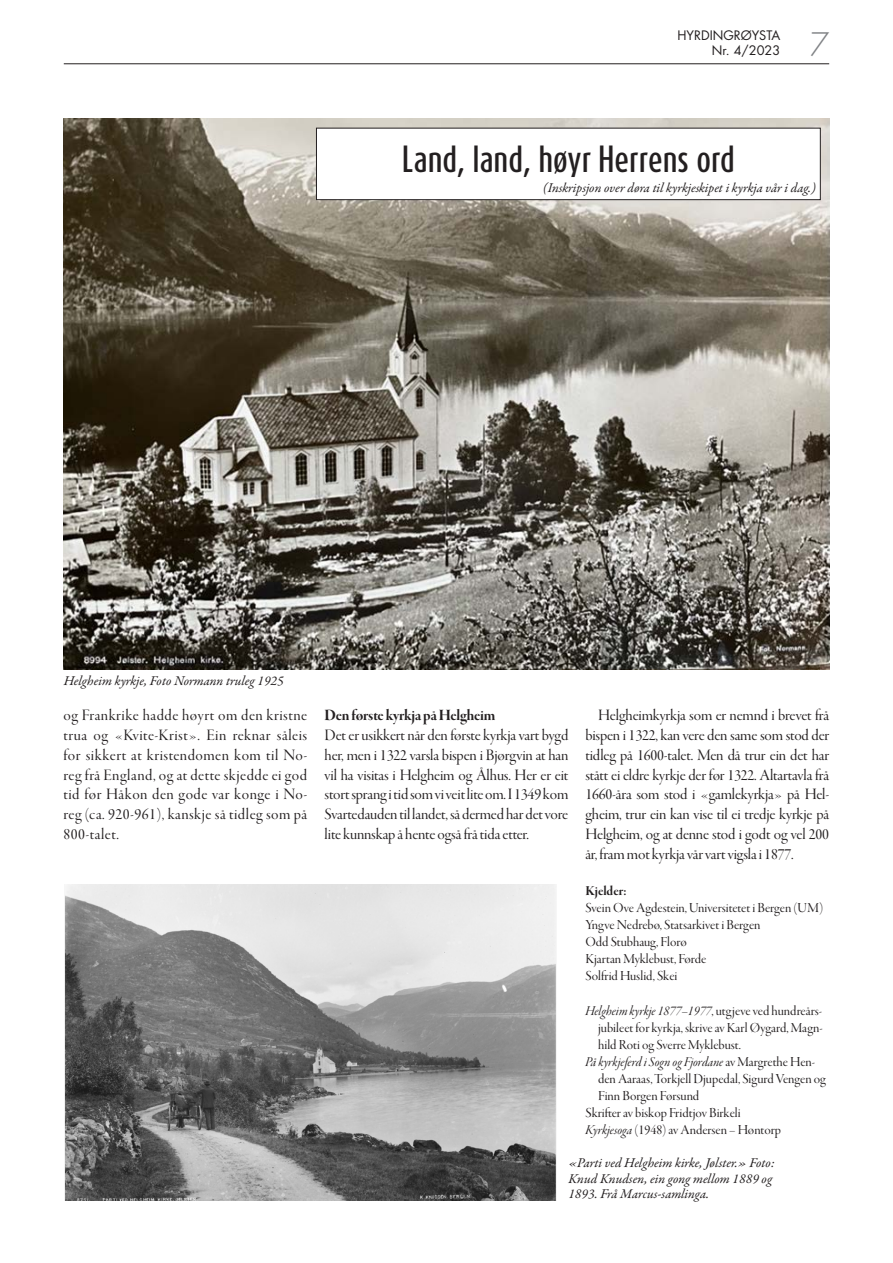
<style>
.page{position:relative;width:893px;height:1263px;background:#fff}
.page>*{position:absolute;margin:0;border:0;box-sizing:border-box;transform-origin:0 0}
.t1{font:500 31.5px "Dax Compact Pro";color:#231f20}
.t2{font:300 31.5px "Futura Std";color:#808285}
.t3{font:16.5px/19.8px "Garamond Premr Pro Disp";letter-spacing:-.005em;color:#231f20;text-align:justify}
.t4{font:16.5px "Garamond Premr Pro Bd Disp";letter-spacing:-.01em;color:#231f20}
.t5{font:14.25px/17.1px "Garamond Premr Pro Disp";color:#231f20}
.t6{font:14.25px "Garamond Premr Pro It Disp";color:#231f20}
.t7{font:14.25px "Garamond Premr Pro Bd Disp";color:#231f20}
.t8{font:italic 13.5px/15.5px "Garamond Premr Pro";color:#231f20}
.t9{font:12.75px/15.3px "Futura Std";color:#231f20;text-align:right}
.s1{font-family:"Garamond Premr Pro Disp"}
.s2{font-family:"Garamond Premr Pro It Disp"}
</style>
<div class="page">
<hr style="left:64px;top:64px;width:765px;height:1px;background:#231f20">
<img style="left:64px;top:118px;width:765px;height:552px">
<div style="left:316px;top:128px;width:505px;height:72px;background:#fff;border:1px solid #231f20"></div>
<img style="left:64px;top:884px;width:493px;height:316px">
<p class="t9" style="left:677px;top:28px;width:104px">HYRDINGRØYSTA<br>Nr. 4/2023</p>
<h1 class="t2" style="left:810px;top:25px;width:21px">7</h1>
<h1 class="t1" style="left:402px;top:138px;width:335px">Land, land, høyr Herrens ord</h1>
<p class="t8" style="left:543px;top:181px;width:275px">(Inskripsjon over døra til kyrkjeskipet i kyrkja vår i dag.)</p>
<p class="t8" style="left:64px;top:674px;width:221px">Helgheim kyrkje, Foto Normann truleg 1925</p>
<p class="t3" style="left:63px;top:706px;width:245px">og Frankrike hadde høyrt om den kristne trua og «Kvite-Krist». Ein reknar såleis for sikkert at kristendomen kom til No&shy;reg frå England, og at dette skjedde ei god tid før Håkon den gode var konge i No&shy;reg (ca. 920-961), kanskje så tidleg som på 800-talet.</p>
<p class="t4" style="left:325px;top:706px;width:172px">Den første kyrkja på Helgheim</p>
<p class="t3" style="left:325px;top:726px;width:245px">Det er usikkert når den første kyrkja vart bygd her, men i 1322 varsla bispen i Bjørgvin at han vil ha visitas i Helgheim og Ålhus. Her er eit stort sprang i tid som vi veit lite om. I 1349 kom Svartedauden til landet, så dermed har det vore lite kunnskap å hente også frå tida etter.</p>
<p class="t3" style="left:585px;top:706px;width:245px;text-indent:13px">Helgheimkyrkja som er nemnd i brevet frå bispen i 1322, kan vere den same som stod der tidleg på 1600-talet. Men då trur ein det har stått ei eldre kyrkje der før 1322. Altartavla frå 1660-åra som stod i «gamlekyrkja» på Hel&shy;gheim, trur ein kan vise til ei tredje kyrkje på Helgheim, og at denne stod i godt og vel 200 år, fram mot kyrkja vår vart vigsla i 1877.</p>
<p class="t7" style="left:585px;top:883px;width:43px">Kjelder:</p>
<p class="t5" style="left:585px;top:899px;width:239px">Svein Ove Agdestein, Universitetet i Bergen (UM)<br>Yngve Nedrebø, Statsarkivet i Bergen<br>Odd Stubhaug, Florø<br>Kjartan Myklebust, Førde<br>Solfrid Huslid, Skei</p>
<p class="t6" style="left:585px;top:1003px;width:238px">Helgheim kyrkje 1877–1977<span class="s1">, utgjeve ved hundreårs-</span></p>
<p class="t5" style="left:598px;top:1019px;width:226px">jubileet for kyrkja, skrive av Karl Øygard, Magn&shy;hild Roti og Sverre Myklebust.</p>
<p class="t6" style="left:585px;top:1054px;width:231px">På kyrkjeferd i Sogn og Fjordane <span class="s1">av Margrethe Hen-</span></p>
<p class="t5" style="left:598px;top:1070px;width:229px">den Aaraas, Torkjell Djupedal, Sigurd Vengen og</p>
<p class="t5" style="left:598px;top:1088px;width:103px">Finn Borgen Førsund</p>
<p class="t5" style="left:585px;top:1105px;width:157px">Skrifter av biskop Fridtjov Birkeli</p>
<p class="t5" style="left:585px;top:1122px;width:197px"><span class="s2">Kyrkjesoga</span> (1948) av Andersen – Høntorp</p>
<p class="t8" style="left:568px;top:1156px;width:208px">«Parti ved Helgheim kirke, Jølster.» Foto:<br>Knud Knudsen, ein gong mellom 1889 og<br>1893. Frå Marcus-samlinga.</p>
</div>
